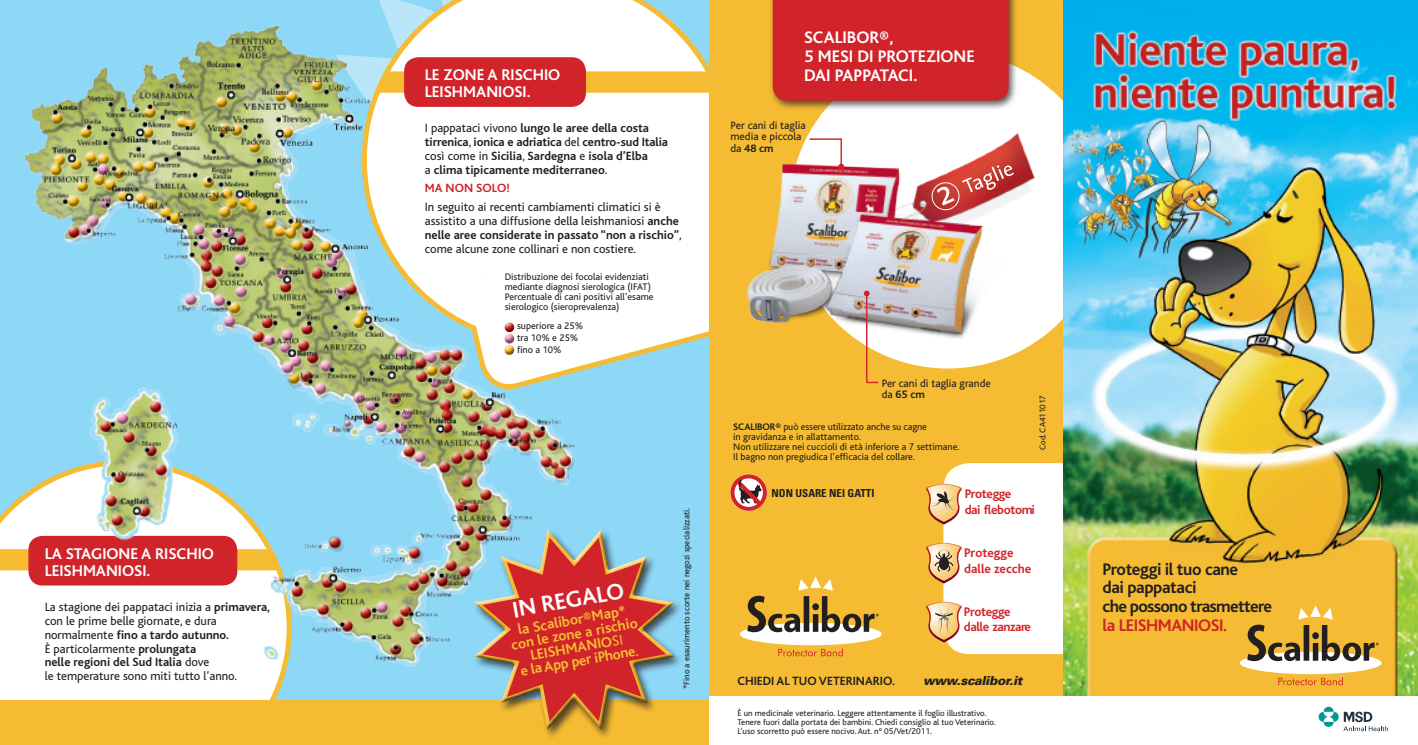
<style>
.page{position:relative;width:1418px;height:745px;background:#fff}
.page>*{position:absolute;margin:0;border:0;box-sizing:border-box;transform-origin:0 0}
.t1{font:700 23.75px "Bliss";color:#fff}
.t2{font:700 17.5px "Bliss";letter-spacing:-.025em;color:#231f20}
.t3{font:700 17.5px "Bliss";color:#fff}
.t4{font:700 17.5px "Bliss";letter-spacing:-.025em;color:#d1232a}
.t5{font:700 17.5px "Bliss";letter-spacing:-.025em;color:#fff}
.t6{font:700 16.25px "Bliss";color:#fff}
.t7{font:700 15px/13.8px "Bliss";color:#f5bc33;text-align:center}
.t8{font:700 13.12px/15.6px "Bliss";letter-spacing:-.03em;color:#d1232a}
.t9{font:700 13.12px/15.6px "Bliss";color:#d1232a}
.t10{font:12.5px/13.8px "Bliss";color:#231f20}
.t11{font:700 12.5px/13.8px "Bliss";color:#231f20}
.t12{font:italic 900 12.5px "Univers";letter-spacing:-.03em;color:#231f20}
.t13{font:700 12.5px "Bliss";color:#d1232a}
.t14{font:11.25px "Bliss";color:#231f20}
.t15{font:700 11.25px "Bliss";color:#231f20}
.t16{font:700 condensed 11px "Univers";color:#231f20}
.t17{font:10px/10px "Bliss";color:#231f20}
.t18{font:8.75px/8.8px "Bliss";color:#231f20}
.s1{font-weight:700}
.s2{font-weight:400}
</style>
<div class="page">
<div style="left:0;top:0;width:709px;height:744px;background:#8dd7f7"></div>
<div style="left:0;top:499px;width:286px;height:200px;background:#fff"></div>
<div style="left:0;top:699px;width:709px;height:45px;background:#f5bc33"></div>
<svg style="left:0;top:549px;width:17px;height:21px"></svg>
<svg style="left:574px;top:104px;width:135px;height:269px;background:#f7fbfa"></svg>
<svg style="left:379px;top:0;width:330px;height:104px;background:#ebecd8"></svg>
<div style="left:404px;top:57px;width:182px;height:50px;background:#d1232a;border-radius:14px"></div>
<div style="left:709px;top:0;width:354px;height:699px;background:#f5bc33"></div>
<div style="left:789px;top:51px;width:317px;height:317px;background:#fff;border-radius:50%"></div>
<img style="left:747px;top:125px;width:288px;height:213px">
<svg style="left:930px;top:165px;width:83px;height:47px"></svg>
<hr style="left:809px;top:138px;width:32px;height:2px;background:#d1232a">
<hr style="left:840px;top:138px;width:2px;height:28px;background:#d1232a">
<svg style="left:838px;top:164px;width:6px;height:5px"></svg>
<svg style="left:866px;top:381px;width:12px;height:2px"></svg>
<hr style="left:866px;top:293px;width:1px;height:89px;background:#d1232a">
<svg style="left:863px;top:290px;width:6px;height:6px"></svg>
<svg style="left:730px;top:474px;width:37px;height:36px"></svg>
<div style="left:941px;top:460px;width:185px;height:196px;background:#fff;border-radius:28px"></div>
<div style="left:938px;top:458px;width:191px;height:200px;border:5px solid #f5bc33;border-radius:28px"></div>
<svg style="left:926px;top:483px;width:36px;height:41px"></svg>
<svg style="left:926px;top:542px;width:36px;height:41px"></svg>
<svg style="left:926px;top:601px;width:36px;height:41px"></svg>
<img style="left:1063px;top:0;width:354px;height:695px">
<svg style="left:1278px;top:676px;width:64px;height:8px"></svg>
<div style="left:1239px;top:651px;width:142px;height:22px;background:#fff;border-radius:50%"></div>
<svg style="left:1247px;top:605px;width:131px;height:55px;background:#c0983e"></svg>
<div style="left:1094px;top:553px;width:184px;height:85px;background:#f5bc33"></div>
<div style="left:470px;top:527px;width:212px;height:212px;background:#231f20;opacity:.75"></div>
<div style="left:473px;top:528px;width:203px;height:203px;background:#231f20;opacity:.75"></div>
<div style="left:768px;top:0;width:250px;height:110px;background:#231f20;opacity:.75"></div>
<div style="left:772px;top:0;width:236px;height:101px;background:#d1232a"></div>
<svg style="left:778px;top:648px;width:65px;height:8px"></svg>
<div style="left:740px;top:622px;width:141px;height:22px;background:#fff;border-radius:50%"></div>
<svg style="left:747px;top:576px;width:131px;height:55px"></svg>
<img style="left:17px;top:23px;width:557px;height:649px">
<div style="left:709px;top:695px;width:708px;height:49px;background:#fff"></div>
<svg style="left:1318px;top:706px;width:69px;height:24px"></svg>
<p class="t6" style="left:45px;top:544px;width:171px">LA STAGIONE A RISCHIO</p>
<p class="t6" style="left:45px;top:562px;width:107px">LEISHMANIOSI.</p>
<p class="t10" style="left:45px;top:600px;width:227px">La stagione dei pappataci inizia a <span class="s1">primavera, </span>con le prime belle giornate, e dura normalmente <span class="s1">fino a tardo autunno.<br></span>È particolarmente <span class="s1">prolungata<br>nelle regioni del Sud Italia</span> dove<br>le temperature sono miti tutto l’anno.</p>
<p class="t6" style="left:425px;top:66px;width:137px">LE ZONE A RISCHIO</p>
<p class="t6" style="left:425px;top:83px;width:107px">LEISHMANIOSI.</p>
<p class="t11" style="left:425px;top:122px;width:245px"><span class="s2">I pappataci vivono</span> lungo le aree della costa tirrenica<span class="s2">,</span> ionica e adriatica <span class="s2">del</span> centro-sud Italia <span class="s2">così come in</span> Sicilia<span class="s2">,</span> Sardegna <span class="s2">e</span> isola d’Elba</p>
<p class="t11" style="left:425px;top:163px;width:184px"><span class="s2">a</span> clima tipicamente mediterraneo<span class="s2">.</span></p>
<p class="t13" style="left:425px;top:182px;width:86px">MA NON SOLO!</p>
<p class="t10" style="left:425px;top:200px;width:258px">In seguito ai recenti cambiamenti climatici si è assistito a una diffusione della leishmaniosi <span class="s1">anche nelle aree considerate in passato “non a rischio”</span>, come alcune zone collinari e non costiere.</p>
<p class="t17" style="left:505px;top:271px;width:145px">Distribuzione dei focolai evidenziati</p>
<p class="t17" style="left:505px;top:281px;width:148px">mediante diagnosi sierologica (IFAT)</p>
<p class="t17" style="left:505px;top:291px;width:150px">Percentuale di cani positivi all’esame</p>
<p class="t17" style="left:505px;top:301px;width:116px">sierologico (sieroprevalenza)</p>
<p class="t17" style="left:517px;top:321px;width:68px">superiore a 25%</p>
<p class="t17" style="left:517px;top:333px;width:63px">tra 10% e 25%</p>
<p class="t17" style="left:517px;top:345px;width:46px">fino a 10%</p>
<p class="t1" style="left:511px;top:597px;width:114px;rotate:-10deg">IN REGALO</p>
<p class="t7" style="left:517px;top:622px;width:111px;rotate:-10deg">la Scalibor®Map*</p>
<p class="t7" style="left:510px;top:638px;width:130px;rotate:-10deg">con le zone a rischio<br>LEISHMANIO<span class="s2">SI</span></p>
<p class="t7" style="left:519px;top:664px;width:121px;rotate:-10deg">e la App per iPhone<span class="s2">.</span></p>
<p class="t18" style="left:682px;top:688px;width:182px;rotate:-90deg">*Fino a esaurimento scorte nei negozi specializzati.</p>
<p class="t3" style="left:804px;top:28px;width:91px">SCALIBOR®,</p>
<p class="t3" style="left:804px;top:47px;width:172px">5 MESI DI PROTEZIONE</p>
<p class="t5" style="left:804px;top:66px;width:115px">DAI PAPPATACI.</p>
<p class="t14" style="left:730px;top:119px;width:77px">Per cani di taglia</p>
<p class="t14" style="left:730px;top:131px;width:72px">media e piccola</p>
<p class="t15" style="left:730px;top:142px;width:44px"><span class="s2">da</span> 48 cm</p>
<p class="t14" style="left:881px;top:377px;width:111px">Per cani di taglia grande</p>
<p class="t15" style="left:881px;top:388px;width:45px"><span class="s2">da</span> 65 cm</p>
<p class="t17" style="left:733px;top:421px;width:228px"><span class="s1">SCALIBOR®</span> può essere utilizzato anche su cagne<br>in gravidanza e in allattamento.<br>Non utilizzare nei cuccioli di età inferiore a 7 settimane.<br>Il bagno non pregiudica l’efficacia del collare.</p>
<p class="t18" style="left:1038px;top:449px;width:56px;rotate:-90deg">Cod. CA411017</p>
<p class="t16" style="left:771px;top:486px;width:104px">NON USARE NEI GATTI</p>
<p class="t11" style="left:737px;top:674px;width:159px">CHIEDI AL TUO VETERINARIO.</p>
<p class="t8" style="left:964px;top:486px;width:72px">Protegge<br>dai flebotomi</p>
<p class="t9" style="left:964px;top:545px;width:69px">Protegge dalle zecche</p>
<p class="t8" style="left:963px;top:603px;width:69px">Protegge dalle zanzare</p>
<p class="t12" style="left:923px;top:672px;width:101px">www.scalibor.it</p>
<p class="t18" style="left:737px;top:708px;width:260px">È un medicinale veterinario. Leggere attentamente il foglio illustrativo.<br>Tenere fuori dalla portata dei bambini. Chiedi consiglio al tuo Veterinario.</p>
<p class="t18" style="left:737px;top:726px;width:196px">L’uso scorretto può essere nocivo. Aut. n° 05/Vet/2011.</p>
<p class="t2" style="left:1102px;top:559px;width:137px">Proteggi il tuo cane</p>
<p class="t2" style="left:1102px;top:578px;width:96px">dai pappataci</p>
<p class="t2" style="left:1102px;top:597px;width:171px">che possono trasmettere</p>
<p class="t4" style="left:1102px;top:615px;width:126px">la LEISHMANIOSI.</p>
</div>
